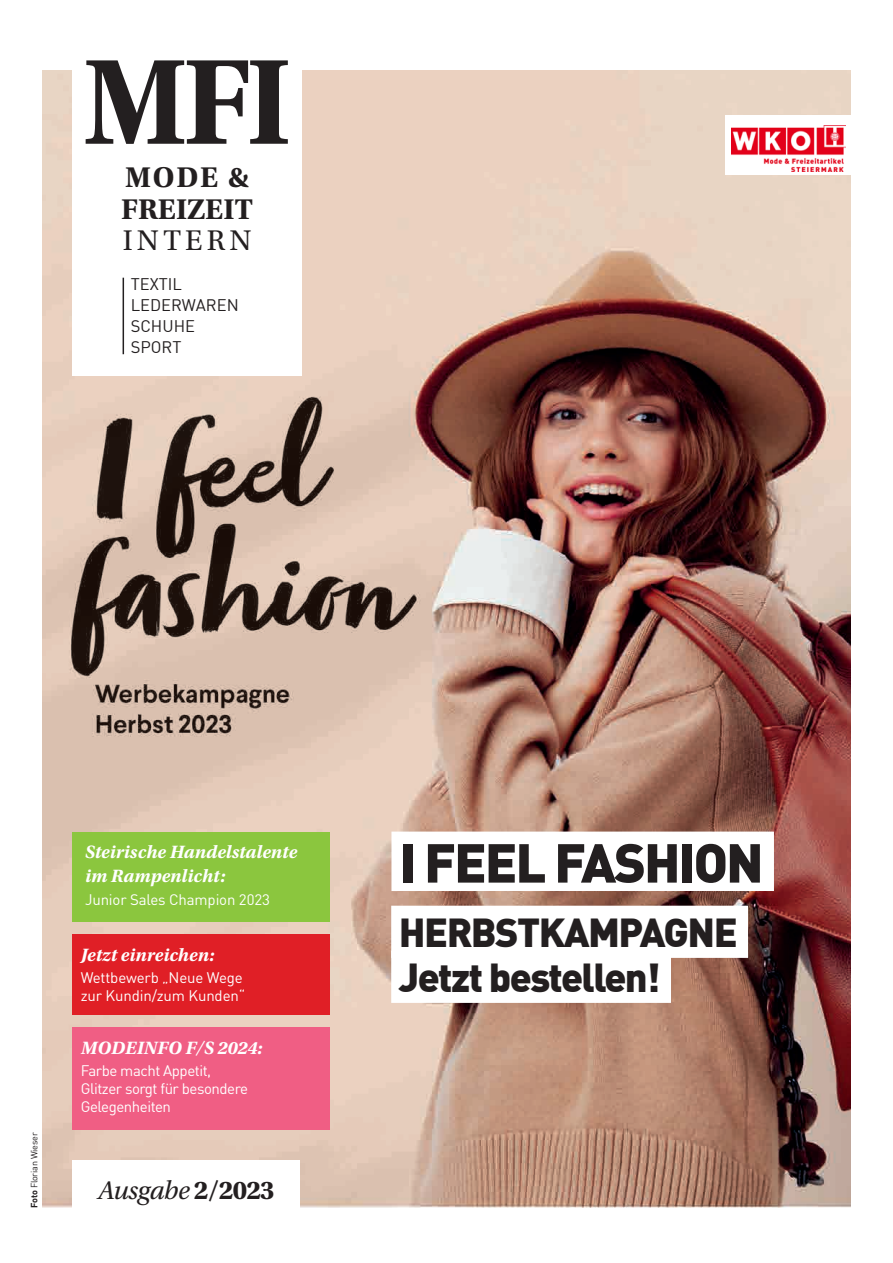
<style>
.page{position:relative;width:893px;height:1263px;background:#fff}
.page>*{position:absolute;margin:0;border:0;box-sizing:border-box;transform-origin:0 0}
.t1{font:700 127.65px "Utopia Std";color:#231f20;scale:.95 1}
.t2{font:900 54px "DIN";letter-spacing:-.04em;color:#231f20}
.t3{font:900 39.6px/45px "DIN";letter-spacing:-.04em;color:#231f20}
.t4{font:700 30px/31.5px "Utopia Std";letter-spacing:.005em;color:#231f20}
.t5{font:30px "Utopia Std";letter-spacing:.14em;color:#231f20}
.t6{font:italic 27px "Utopia Std";letter-spacing:-.02em;color:#231f20}
.t7{font:italic 700 18.75px/24px "Utopia Std";color:#fff}
.t8{font:16.5px/21px "DIN";color:#231f20}
.t9{font:15px/18px "DIN";letter-spacing:-.01em;color:#fff}
.t10{font:15px/18px "DIN";letter-spacing:-.03em;color:#fff}
.t11{font:9px "DIN";letter-spacing:-.02em;color:#231f20}
.s1{font-weight:700}
.s2{font-weight:700;font-style:normal}
</style>
<div class="page">
<img style="left:43px;top:70px;width:807px;height:1138px">
<div style="left:72px;top:55px;width:230px;height:320px;background:#fff"></div>
<hr style="left:123px;top:278px;width:1px;height:76px;background:#231f20">
<div style="left:391px;top:906px;width:357px;height:52px;background:#fff"></div>
<div style="left:391px;top:951px;width:280px;height:52px;background:#fff"></div>
<div style="left:391px;top:831px;width:383px;height:60px;background:#fff"></div>
<div style="left:72px;top:1160px;width:228px;height:58px;background:#fff"></div>
<div style="left:72px;top:934px;width:258px;height:81px;background:#e01f26"></div>
<div style="left:72px;top:832px;width:258px;height:89px;background:#8bc63e"></div>
<div style="left:72px;top:1028px;width:258px;height:102px;background:#f05e84"></div>
<div style="left:725px;top:116px;width:139px;height:59px;background:#fff"></div>
<img style="left:731px;top:125px;width:114px;height:47px">
<h1 class="t1" style="left:83px;top:28px;width:221px">MFI</h1>
<h3 class="t4" style="left:121px;top:162px;width:133px">MODE &amp;<br>FREIZEIT</h3>
<h3 class="t5" style="left:123px;top:224px;width:130px">INTERN</h3>
<p class="t8" style="left:131px;top:273px;width:109px">TEXTIL<br>LEDERWAREN<br>SCHUHE<br>SPORT</p>
<p class="t11" style="left:29px;top:1208px;width:77px;rotate:-90deg"><span class="s1">Foto</span> Florian Wieser</p>
<p class="t7" style="left:85px;top:840px;width:214px">Steirische Handelstalente im Rampenlicht:</p>
<p class="t9" style="left:85px;top:890px;width:186px">Junior Sales Champion 2023</p>
<p class="t7" style="left:81px;top:942px;width:135px">Jetzt einreichen:</p>
<p class="t9" style="left:81px;top:968px;width:166px">Wettbewerb „Neue Wege zur Kundin/zum Kunden“</p>
<p class="t7" style="left:81px;top:1036px;width:183px">MODEINFO F/S 2024:</p>
<p class="t10" style="left:81px;top:1062px;width:169px">Farbe macht Appetit,<br>Glitzer sorgt für besondere<br>Gelegenheiten</p>
<h3 class="t6" style="left:97px;top:1175px;width:179px">Ausgabe <span class="s2">2/2023</span></h3>
<h2 class="t2" style="left:399px;top:827px;width:366px">I FEEL FASHION</h2>
<h3 class="t3" style="left:399px;top:907px;width:340px">HERBSTKAMPAGNE<br>Jetzt bestellen!</h3>
</div>
